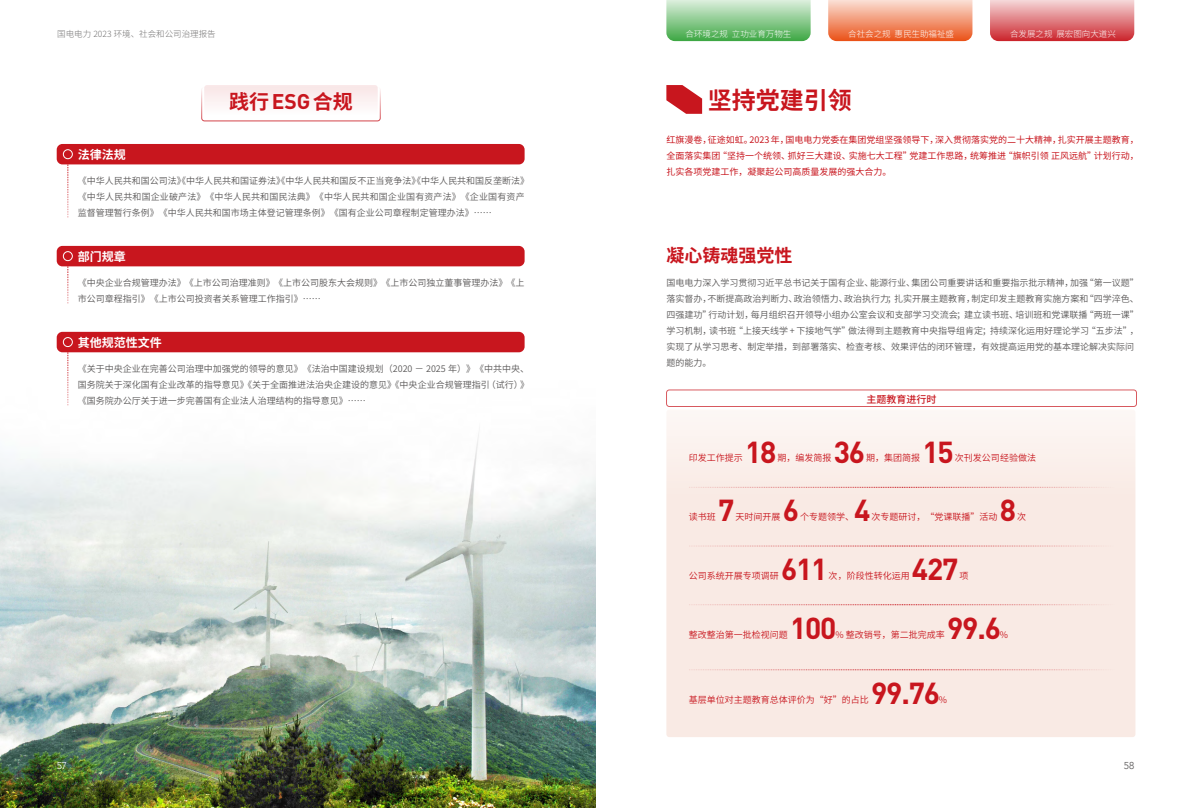
<style>
.page{position:relative;width:1191px;height:808px;background:#fff}
.page>*{position:absolute;margin:0;border:0;box-sizing:border-box;transform-origin:0 0}
.t1{font:700 30px "DIN";letter-spacing:-.04em;color:#c8161e}
.t2{font:700 24px "Source Han Sans CN";color:#c8161e}
.t3{font:700 20px "Source Han Sans CN";color:#c8161e}
.t4{font:700 18px "Source Han Sans CN";color:#c8161e}
.t5{font:700 12px "Source Han Sans CN";color:#fff}
.t6{font:500 10px "Source Han Sans CN";color:#c8161e}
.t7{font:300 10px "Avenir";color:#595757}
.t8{font:300 10px "Avenir";color:#fff}
.t9{font:9px/16px "Source Han Sans CN";color:#595757}
.t10{font:9px/16px "Source Han Sans CN";color:#c8161e;text-align:justify}
.t11{font:9px "Source Han Sans CN";color:#c8161e}
.t12{font:300 8.5px "Source Han Sans CN";color:#fff}
.t13{font:300 8.5px "Source Han Sans CN";color:#727171}
.s1{font-family:"DIN";font-size:21px}
</style>
<div class="page">
<svg style="left:828px;top:0;width:144px;height:41px;background:#f29977"></svg>
<svg style="left:990px;top:0;width:144px;height:41px;background:#e07e83"></svg>
<svg style="left:666px;top:0;width:144px;height:41px;background:#8ecb91"></svg>
<img style="left:0;top:214px;width:595px;height:594px">
<svg style="left:68px;top:164px;width:1px;height:54px"></svg>
<div style="left:57px;top:144px;width:467px;height:20px;background:#c8161e;border-radius:6px"></div>
<div style="left:63px;top:149px;width:10px;height:10px;border:1px solid #fff;border-radius:50%"></div>
<svg style="left:68px;top:266px;width:1px;height:37px"></svg>
<div style="left:57px;top:246px;width:467px;height:20px;background:#c8161e;border-radius:6px"></div>
<div style="left:63px;top:251px;width:10px;height:10px;border:1px solid #fff;border-radius:50%"></div>
<svg style="left:68px;top:352px;width:1px;height:53px"></svg>
<div style="left:57px;top:332px;width:467px;height:20px;background:#c8161e;border-radius:6px"></div>
<div style="left:63px;top:337px;width:10px;height:10px;border:1px solid #fff;border-radius:50%"></div>
<svg style="left:666px;top:85px;width:36px;height:29px"></svg>
<div style="left:666px;top:409px;width:469px;height:328px;background:linear-gradient(to bottom,#fbf0ec,#f8e6e0);border-radius:3px"></div>
<div style="left:666px;top:390px;width:470px;height:17px;border:1px solid #c8161e;border-radius:3px"></div>
<svg style="left:689px;top:487px;width:425px;height:1px"></svg>
<svg style="left:689px;top:546px;width:425px;height:1px"></svg>
<svg style="left:689px;top:604px;width:425px;height:1px"></svg>
<svg style="left:689px;top:670px;width:425px;height:1px"></svg>
<div style="left:201px;top:87px;width:179px;height:34px;border:1px solid #c8161e;border-radius:3px"></div>
<div style="left:204px;top:85px;width:174px;height:36px;background:#fcf4f4;border-radius:3px"></div>
<p class="t13" style="left:57px;top:29px;width:160px">国电电力 2023 环境、社会和公司治理报告</p>
<p class="t12" style="left:685px;top:29px;width:107px">合环境之规 立功业育万物生</p>
<p class="t12" style="left:848px;top:29px;width:107px">合社会之规 惠民生助福祉盛</p>
<p class="t12" style="left:1010px;top:29px;width:107px">合发展之规 展宏图向大道兴</p>
<h3 class="t5" style="left:78px;top:148px;width:49px">法律法规</h3>
<h3 class="t3" style="left:229px;top:90px;width:125px">践行<span class="s1">ESG</span>合规</h3>
<p class="t9" style="left:78px;top:173px;width:453px">《中华人民共和国公司法》《中华人民共和国证券法》《中华人民共和国反不正当竞争法》《中华人民共和国反垄断法》《中华人民共和国企业破产法》《中华人民共和国民法典》《中华人民共和国企业国有资产法》《企业国有资产监督管理暂行条例》《中华人民共和国市场主体登记管理条例》《国有企业公司章程制定管理办法》……</p>
<h3 class="t5" style="left:78px;top:250px;width:49px">部门规章</h3>
<p class="t9" style="left:78px;top:275px;width:448px">《中央企业合规管理办法》《上市公司治理准则》《上市公司股东大会规则》《上市公司独立董事管理办法》《上市公司章程指引》《上市公司投资者关系管理工作指引》……</p>
<h3 class="t5" style="left:78px;top:335px;width:85px">其他规范性文件</h3>
<p class="t9" style="left:78px;top:361px;width:453px;text-align:justify">《关于中央企业在完善公司治理中加强党的领导的意见》《法治中国建设规划（2020 － 2025 年）》《中共中央、国务院关于深化国有企业改革的指导意见》《关于全面推进法治央企建设的意见》《中央企业合规管理指引（试行）》《国务院办公厅关于进一步完善国有企业法人治理结构的指导意见》……</p>
<p class="t8" style="left:57px;top:759px;width:12px">57</p>
<h2 class="t2" style="left:708px;top:86px;width:145px">坚持党建引领</h2>
<p class="t10" style="left:666px;top:132px;width:474px">红旗漫卷，征途如虹。2023年，国电电力党委在集团党组坚强领导下，深入贯彻落实党的二十大精神，扎实开展主题教育，全面落实集团“坚持一个统领、抓好三大建设、实施七大工程”党建工作思路，统筹推进“旗帜引领正风远航”计划行动，扎实各项党建工作，凝聚起公司高质量发展的强大合力。</p>
<h3 class="t4" style="left:666px;top:245px;width:127px">凝心铸魂强党性</h3>
<p class="t9" style="left:666px;top:275px;width:474px">国电电力深入学习贯彻习近平总书记关于国有企业、能源行业、集团公司重要讲话和重要指示批示精神，加强“第一议题”落实督办，不断提高政治判断力、政治领悟力、政治执行力；扎实开展主题教育，制定印发主题教育实施方案和“四学淬色、四强建功”行动计划，每月组织召开领导小组办公室会议和支部学习交流会；建立读书班、培训班和党课联播“两班一课”学习机制，读书班“上接天线学 + 下接地气学”做法得到主题教育中央指导组肯定；持续深化运用好理论学习“五步法”，实现了从学习思考、制定举措，到部署落实、检查考核、效果评估的闭环管理，有效提高运用党的基本理论解决实际问题的能力。</p>
<p class="t6" style="left:866px;top:394px;width:71px">主题教育进行时</p>
<h1 class="t1" style="left:745px;top:432px;width:33px">18</h1>
<h1 class="t1" style="left:834px;top:432px;width:33px">36</h1>
<h1 class="t1" style="left:922px;top:432px;width:33px">15</h1>
<p class="t11" style="left:955px;top:453px;width:83px">次刊发公司经验做法</p>
<p class="t11" style="left:777px;top:453px;width:55px">期，编发简报</p>
<p class="t11" style="left:689px;top:453px;width:55px">印发工作提示</p>
<p class="t11" style="left:866px;top:453px;width:55px">期，集团简报</p>
<h1 class="t1" style="left:999px;top:491px;width:18px">8</h1>
<h1 class="t1" style="left:718px;top:491px;width:18px">7</h1>
<h1 class="t1" style="left:782px;top:491px;width:18px">6</h1>
<h1 class="t1" style="left:854px;top:491px;width:18px">4</h1>
<p class="t11" style="left:871px;top:512px;width:127px">次专题研讨，“党课联播”活动</p>
<p class="t11" style="left:800px;top:512px;width:55px">个专题领学、</p>
<p class="t11" style="left:1017px;top:512px;width:11px">次</p>
<p class="t11" style="left:689px;top:512px;width:28px">读书班</p>
<p class="t11" style="left:735px;top:512px;width:46px">天时间开展</p>
<h1 class="t1" style="left:912px;top:550px;width:48px">427</h1>
<h1 class="t1" style="left:781px;top:550px;width:48px">611</h1>
<p class="t11" style="left:828px;top:570px;width:82px">次，阶段性转化运用</p>
<p class="t11" style="left:689px;top:570px;width:91px">公司系统开展专项调研</p>
<p class="t11" style="left:959px;top:570px;width:10px">项</p>
<h1 class="t1" style="left:790px;top:608px;width:48px">100</h1>
<h1 class="t1" style="left:947px;top:608px;width:55px">99.6</h1>
<p class="t11" style="left:835px;top:629px;width:111px">% 整改销号，第二批完成率</p>
<p class="t11" style="left:689px;top:629px;width:100px">整改整治第一批检视问题</p>
<p class="t11" style="left:999px;top:629px;width:10px">%</p>
<h1 class="t1" style="left:871px;top:673px;width:70px">99.76</h1>
<p class="t11" style="left:689px;top:694px;width:181px">基层单位对主题教育总体评价为“好”的占比</p>
<p class="t11" style="left:939px;top:694px;width:10px">%</p>
<p class="t7" style="left:1123px;top:759px;width:12px">58</p>
</div>
